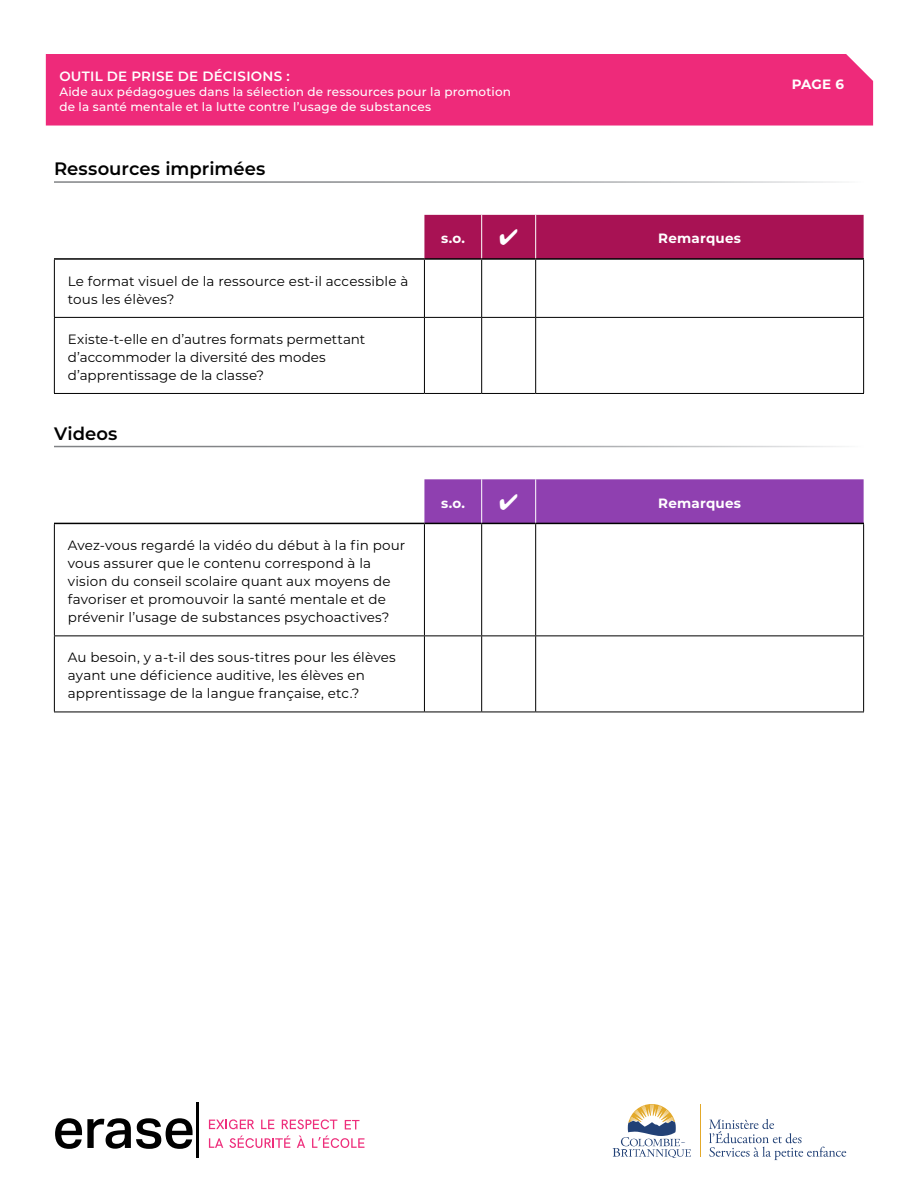
<style>
.page{position:relative;width:918px;height:1188px;background:#fff}
.page>*{position:absolute;margin:0;border:0;box-sizing:border-box;transform-origin:0 0}
.t1{font:600 18px "Montserrat";letter-spacing:.005em;color:#000}
.Body{font:13.5px/18px "Montserrat";letter-spacing:.01em;color:#000}
.Body-2{font:700 13.5px "Montserrat";letter-spacing:.015em;color:#fff}
.t2{font:600 13.5px "Montserrat";letter-spacing:.02em;color:#fff}
.t3{font:500 12px/15px "Montserrat";letter-spacing:.015em;color:#fff}
</style>
<div class="page">
<svg style="left:55px;top:1118px;width:138px;height:31px"></svg>
<hr style="left:196px;top:1102px;width:2px;height:55px;background:#000">
<svg style="left:261px;top:1120px;width:13px;height:9px"></svg>
<svg style="left:209px;top:1119px;width:45px;height:10px"></svg>
<svg style="left:282px;top:1119px;width:55px;height:10px"></svg>
<svg style="left:345px;top:1120px;width:14px;height:9px"></svg>
<svg style="left:209px;top:1138px;width:14px;height:10px"></svg>
<svg style="left:229px;top:1136px;width:61px;height:12px"></svg>
<svg style="left:297px;top:1136px;width:8px;height:12px"></svg>
<svg style="left:312px;top:1136px;width:52px;height:12px"></svg>
<div style="left:46px;top:54px;width:827px;height:72px;background:#ee2a7a"></div>
<hr style="left:700px;top:1104px;width:1px;height:53px;background:#e3a92a">
<svg style="left:613px;top:1104px;width:78px;height:54px"></svg>
<svg style="left:709px;top:1119px;width:137px;height:41px"></svg>
<hr style="left:54px;top:258px;width:370px;height:2px;background:#000">
<hr style="left:424px;top:258px;width:58px;height:2px;background:#000">
<hr style="left:482px;top:258px;width:54px;height:2px;background:#000">
<hr style="left:536px;top:258px;width:328px;height:2px;background:#000">
<hr style="left:54px;top:260px;width:1px;height:57px;background:#000">
<hr style="left:424px;top:260px;width:1px;height:57px;background:#000">
<hr style="left:481px;top:260px;width:1px;height:57px;background:#000">
<hr style="left:535px;top:260px;width:1px;height:57px;background:#000">
<hr style="left:863px;top:260px;width:1px;height:57px;background:#000">
<hr style="left:54px;top:317px;width:370px;height:1px;background:#000">
<hr style="left:54px;top:318px;width:1px;height:75px;background:#000">
<hr style="left:424px;top:317px;width:58px;height:1px;background:#000">
<hr style="left:424px;top:318px;width:1px;height:75px;background:#000">
<hr style="left:482px;top:317px;width:54px;height:1px;background:#000">
<hr style="left:481px;top:318px;width:1px;height:75px;background:#000">
<hr style="left:536px;top:317px;width:328px;height:1px;background:#000">
<hr style="left:535px;top:318px;width:1px;height:75px;background:#000">
<hr style="left:863px;top:318px;width:1px;height:75px;background:#000">
<hr style="left:54px;top:393px;width:370px;height:1px;background:#000">
<hr style="left:424px;top:393px;width:58px;height:1px;background:#000">
<hr style="left:482px;top:393px;width:54px;height:1px;background:#000">
<hr style="left:536px;top:393px;width:328px;height:1px;background:#000">
<hr style="left:54px;top:523px;width:370px;height:1px;background:#000">
<hr style="left:424px;top:523px;width:58px;height:1px;background:#000">
<hr style="left:482px;top:523px;width:54px;height:1px;background:#000">
<hr style="left:536px;top:523px;width:328px;height:1px;background:#000">
<hr style="left:54px;top:712px;width:370px;height:1px;background:#000">
<hr style="left:424px;top:712px;width:58px;height:1px;background:#000">
<hr style="left:482px;top:712px;width:54px;height:1px;background:#000">
<hr style="left:536px;top:712px;width:328px;height:1px;background:#000">
<hr style="left:54px;top:524px;width:1px;height:111px;background:#000">
<hr style="left:424px;top:524px;width:1px;height:111px;background:#000">
<hr style="left:481px;top:524px;width:1px;height:111px;background:#000">
<hr style="left:535px;top:524px;width:1px;height:111px;background:#000">
<hr style="left:863px;top:524px;width:1px;height:111px;background:#000">
<hr style="left:54px;top:635px;width:370px;height:1px;background:#000">
<hr style="left:54px;top:636px;width:1px;height:76px;background:#000">
<hr style="left:424px;top:635px;width:58px;height:1px;background:#000">
<hr style="left:424px;top:636px;width:1px;height:76px;background:#000">
<hr style="left:482px;top:635px;width:54px;height:1px;background:#000">
<hr style="left:481px;top:636px;width:1px;height:76px;background:#000">
<hr style="left:536px;top:635px;width:328px;height:1px;background:#000">
<hr style="left:535px;top:636px;width:1px;height:76px;background:#000">
<hr style="left:863px;top:636px;width:1px;height:76px;background:#000">
<div style="left:424px;top:215px;width:440px;height:44px;background:#a81254"></div>
<div style="left:424px;top:479px;width:440px;height:44px;background:#8f40b0"></div>
<p class="t2" style="left:59px;top:66px;width:232px">OUTIL DE PRISE DE DÉCISIONS :</p>
<p class="t3" style="left:59px;top:83px;width:453px">Aide aux pédagogues dans la sélection de ressources pour la promotion de la santé mentale et la lutte contre l’usage de substances</p>
<h2 class="t1" style="left:54px;top:156px;width:213px">Ressources imprimées</h2>
<p class="Body" style="left:68px;top:272px;width:342px">Le format visuel de la ressource est-il accessible à tous les élèves?</p>
<p class="Body" style="left:68px;top:330px;width:299px">Existe-t-elle en d’autres formats permettant d’accommoder la diversité des modes d’apprentissage de la classe?</p>
<h2 class="t1" style="left:54px;top:420px;width:65px">Videos</h2>
<p class="Body" style="left:68px;top:536px;width:339px">Avez-vous regardé la vidéo du début à la fin pour vous assurer que le contenu correspond à la vision du conseil scolaire quant aux moyens de favoriser et promouvoir la santé mentale et de prévenir l’usage de substances psychoactives?</p>
<p class="Body" style="left:68px;top:648px;width:329px">Au besoin, y a-t-il des sous-titres pour les élèves ayant une déficience auditive, les élèves en apprentissage de la langue française, etc.?</p>
<p class="Body-2" style="left:441px;top:229px;width:26px">s.o.</p>
<p class="Body-2" style="left:658px;top:229px;width:84px">Remarques</p>
<p class="Body-2" style="left:441px;top:493px;width:26px">s.o.</p>
<p class="Body-2" style="left:658px;top:493px;width:84px">Remarques</p>
<p class="Body-2" style="left:792px;top:74px;width:54px">PAGE 6</p>
</div>
